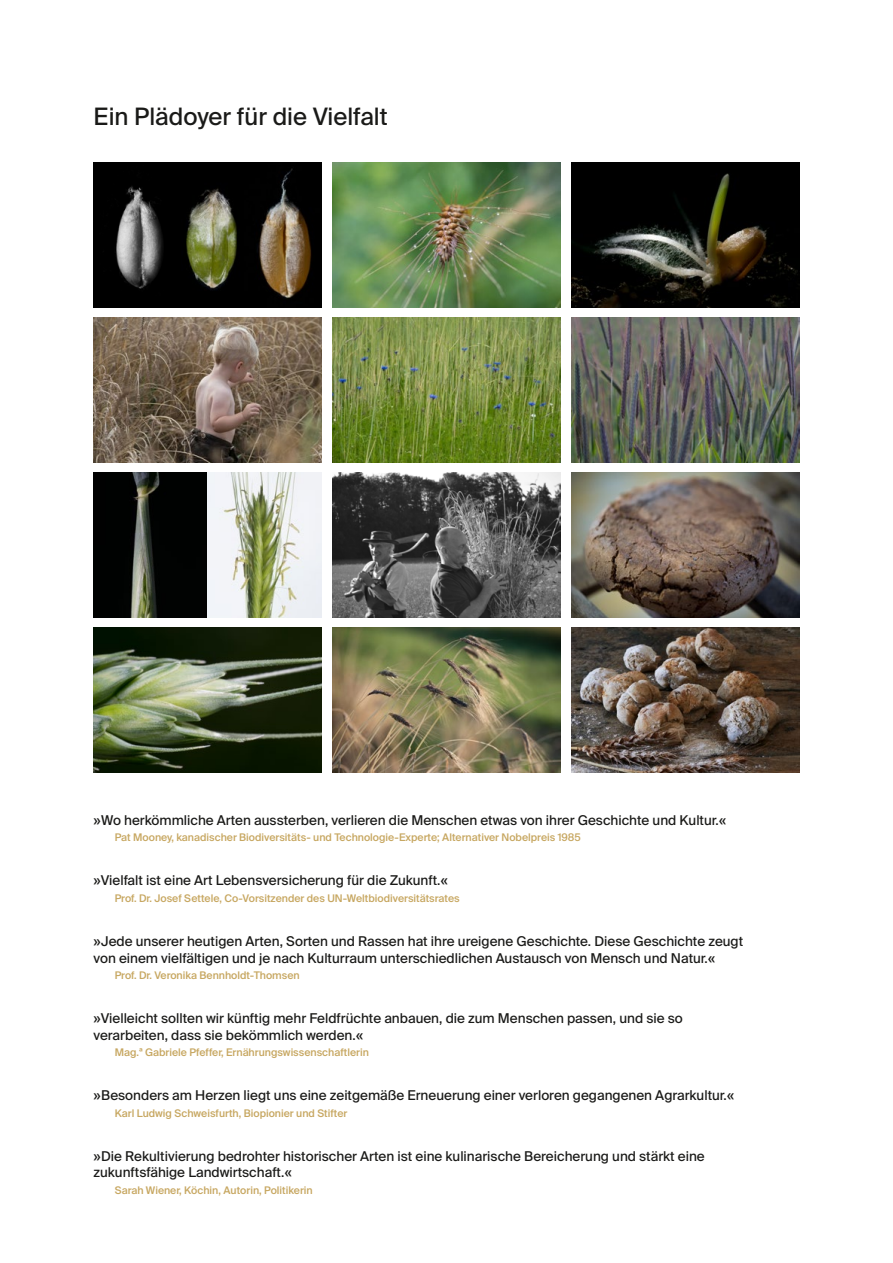
<style>
.page{position:relative;width:893px;height:1263px;background:#fff}
.page>*{position:absolute;margin:0;border:0;box-sizing:border-box;transform-origin:0 0}
.t1{font:24px "Suisse Intl";color:#1a1a18}
.t2{font:13.5px/16.5px "Suisse Intl";color:#1a1a18}
.t3{font:500 10.5px "Suisse Intl";color:#c7a761}
</style>
<div class="page">
<img style="left:94px;top:163px;width:88px;height:145px">
<img style="left:182px;top:163px;width:140px;height:145px">
<img style="left:94px;top:472px;width:228px;height:145px">
<img style="left:94px;top:318px;width:228px;height:145px">
<img style="left:94px;top:627px;width:228px;height:145px">
<img style="left:332px;top:163px;width:228px;height:145px">
<img style="left:571px;top:163px;width:228px;height:145px">
<img style="left:332px;top:472px;width:228px;height:145px">
<img style="left:332px;top:318px;width:228px;height:145px">
<img style="left:332px;top:627px;width:228px;height:145px">
<img style="left:571px;top:472px;width:228px;height:145px">
<img style="left:571px;top:318px;width:228px;height:145px">
<img style="left:571px;top:627px;width:228px;height:145px">
<h1 class="t1" style="left:94px;top:103px;width:296px">Ein Plädoyer für die Vielfalt</h1>
<p class="t2" style="left:94px;top:812px;width:634px">»Wo herkömmliche Arten aussterben, verlieren die Menschen etwas von ihrer Geschichte und Kultur.«</p>
<p class="t3" style="left:115px;top:831px;width:468px">Pat Mooney, kanadischer Biodiversitäts- und Technologie-Experte; Alternativer Nobelpreis 1985</p>
<p class="t2" style="left:94px;top:872px;width:356px">»Vielfalt ist eine Art Lebensversicherung für die Zukunft.«</p>
<p class="t3" style="left:115px;top:892px;width:346px">Prof. Dr. Josef Settele, Co-Vorsitzender des UN-Weltbiodiversitätsrates</p>
<p class="t2" style="left:94px;top:933px;width:651px">»Jede unserer heutigen Arten, Sorten und Rassen hat ihre ureigene Geschichte. Diese Geschichte zeugt von einem vielfältigen und je nach Kulturraum unterschiedlichen Austausch von Mensch und Natur.«</p>
<p class="t3" style="left:115px;top:969px;width:186px">Prof. Dr. Veronika Bennholdt-Thomsen</p>
<p class="t2" style="left:94px;top:1010px;width:591px">»Vielleicht sollten wir künftig mehr Feldfrüchte anbauen, die zum Menschen passen, und sie so verarbeiten, dass sie bekömmlich werden.«</p>
<p class="t3" style="left:115px;top:1046px;width:256px">Mag.a Gabriele Pfeffer, Ernährungswissenschaftlerin</p>
<p class="t2" style="left:94px;top:1087px;width:642px">»Besonders am Herzen liegt uns eine zeitgemäße Erneuerung einer verloren gegangenen Agrarkultur.«</p>
<p class="t3" style="left:115px;top:1107px;width:234px">Karl Ludwig Schweisfurth, Biopionier und Stifter</p>
<p class="t2" style="left:94px;top:1148px;width:613px">»Die Rekultivierung bedrohter historischer Arten ist eine kulinarische Bereicherung und stärkt eine zukunftsfähige Landwirtschaft.«</p>
<p class="t3" style="left:115px;top:1184px;width:199px">Sarah Wiener, Köchin, Autorin, Politikerin</p>
</div>
